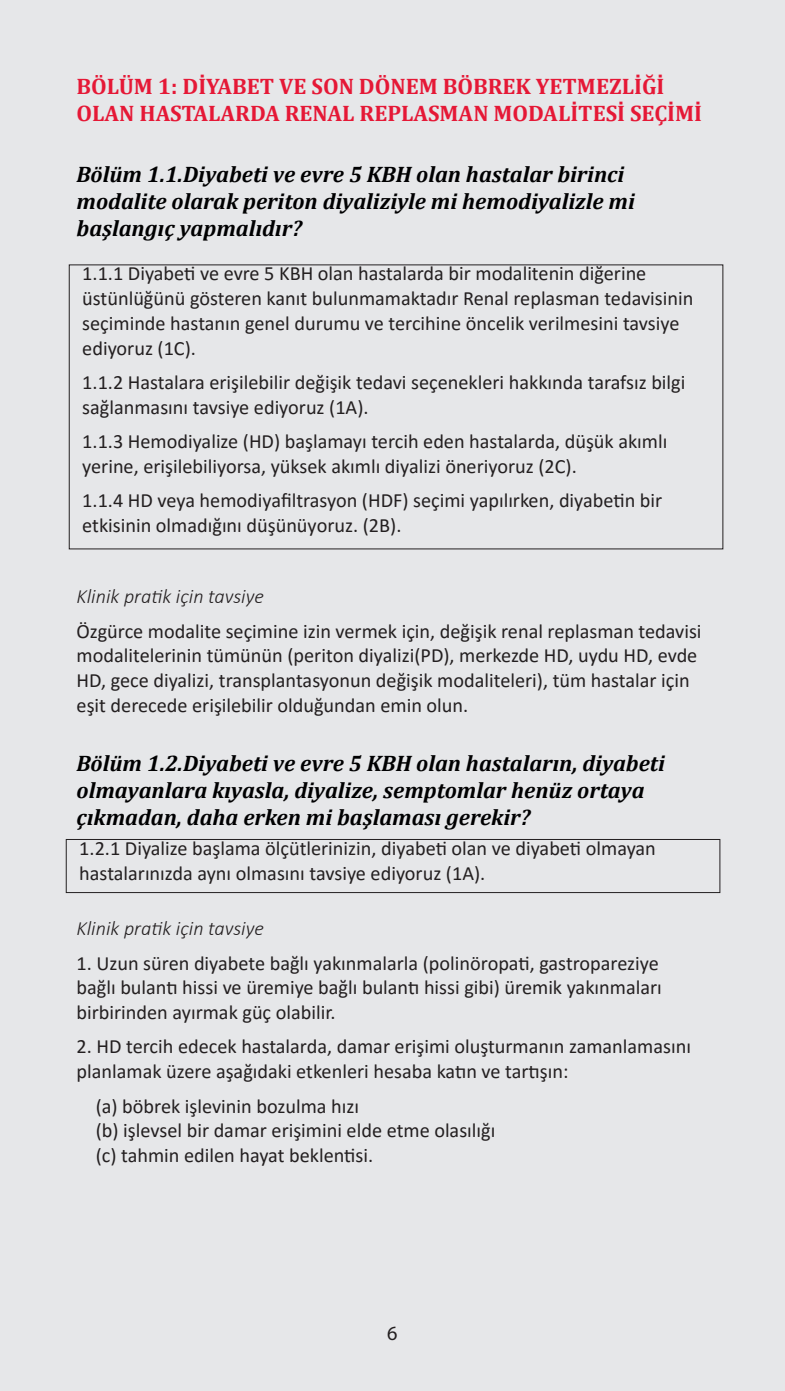
<style>
.page{position:relative;width:785px;height:1391px;background:#fff}
.page>*{position:absolute;margin:0;border:0;box-sizing:border-box;transform-origin:0 0}
.t1{font:italic 700 22.5px/27px "Cambria";color:#000001}
.t2{font:700 22.5px/27px "Cambria";color:#e51836}
.t3{font:20.25px/24.8px "Calibri";color:#231f20}
.t4{font:italic 300 20.25px "Calibri";color:#231f20}
.t5{font:20.25px "Myriad Pro";color:#231f20}
</style>
<div class="page">
<div style="left:0;top:0;width:784px;height:1390px;background:#e6e7e9"></div>
<div style="left:66px;top:839px;width:654px;height:53px;border:1px solid #231f20"></div>
<p class="t2" style="left:77px;top:72px;width:624px">BÖLÜM 1: DİYABET VE SON DÖNEM BÖBREK YETMEZLİĞİ<br>OLAN HASTALARDA RENAL REPLASMAN MODALİTESİ SEÇİMİ</p>
<p class="t1" style="left:77px;top:160px;width:559px">Bölüm 1.1.Diyabeti ve evre 5 KBH olan hastalar birinci modalite olarak periton diyaliziyle mi hemodiyalizle mi başlangıç yapmalıdır?</p>
<p class="t3" style="left:82px;top:261px;width:612px">1.1.1 Diyabeti ve evre 5 KBH olan hastalarda bir modalitenin diğerine üstünlüğünü gösteren kanıt bulunmamaktadır Renal replasman tedavisinin seçiminde hastanın genel durumu ve tercihine öncelik verilmesini tavsiye ediyoruz (1C).</p>
<p class="t3" style="left:82px;top:369px;width:604px">1.1.2 Hastalara erişilebilir değişik tedavi seçenekleri hakkında tarafsız bilgi sağlanmasını tavsiye ediyoruz (1A).</p>
<p class="t3" style="left:82px;top:428px;width:586px">1.1.3 Hemodiyalize (HD) başlamayı tercih eden hastalarda, düşük akımlı yerine, erişilebiliyorsa, yüksek akımlı diyalizi öneriyoruz (2C).</p>
<p class="t3" style="left:82px;top:487px;width:581px">1.1.4 HD veya hemodiyafiltrasyon (HDF) seçimi yapılırken, diyabetin bir etkisinin olmadığını düşünüyoruz. (2B).</p>
<p class="t4" style="left:77px;top:584px;width:189px">Klinik pratik için tavsiye</p>
<p class="t3" style="left:77px;top:618px;width:626px">Özgürce modalite seçimine izin vermek için, değişik renal replasman tedavisi modalitelerinin tümünün (periton diyalizi(PD), merkezde HD, uydu HD, evde HD, gece diyalizi, transplantasyonun değişik modaliteleri), tüm hastalar için eşit derecede erişilebilir olduğundan emin olun.</p>
<p class="t1" style="left:77px;top:749px;width:590px">Bölüm 1.2.Diyabeti ve evre 5 KBH olan hastaların, diyabeti olmayanlara kıyasla, diyalize, semptomlar henüz ortaya çıkmadan, daha erken mi başlaması gerekir?</p>
<p class="t3" style="left:79px;top:835px;width:578px">1.2.1 Diyalize başlama ölçütlerinizin, diyabeti olan ve diyabeti olmayan hastalarınızda aynı olmasını tavsiye ediyoruz (1A).</p>
<p class="t4" style="left:77px;top:916px;width:189px">Klinik pratik için tavsiye</p>
<p class="t3" style="left:77px;top:949px;width:586px">1. Uzun süren diyabete bağlı yakınmalarla (polinöropati, gastropareziye bağlı bulantı hissi ve üremiye bağlı bulantı hissi gibi) üremik yakınmaları birbirinden ayırmak güç olabilir.</p>
<p class="t3" style="left:77px;top:1033px;width:616px">2. HD tercih edecek hastalarda, damar erişimi oluşturmanın zamanlamasını planlamak üzere aşağıdaki etkenleri hesaba katın ve tartışın:</p>
<p class="t3" style="left:96px;top:1092px;width:401px">(a) böbrek işlevinin bozulma hızı<br>(b) işlevsel bir damar erişimini elde etme olasılığı (c) tahmin edilen hayat beklentisi.</p>
<p class="t5" style="left:387px;top:1320px;width:12px">6</p>
</div>
